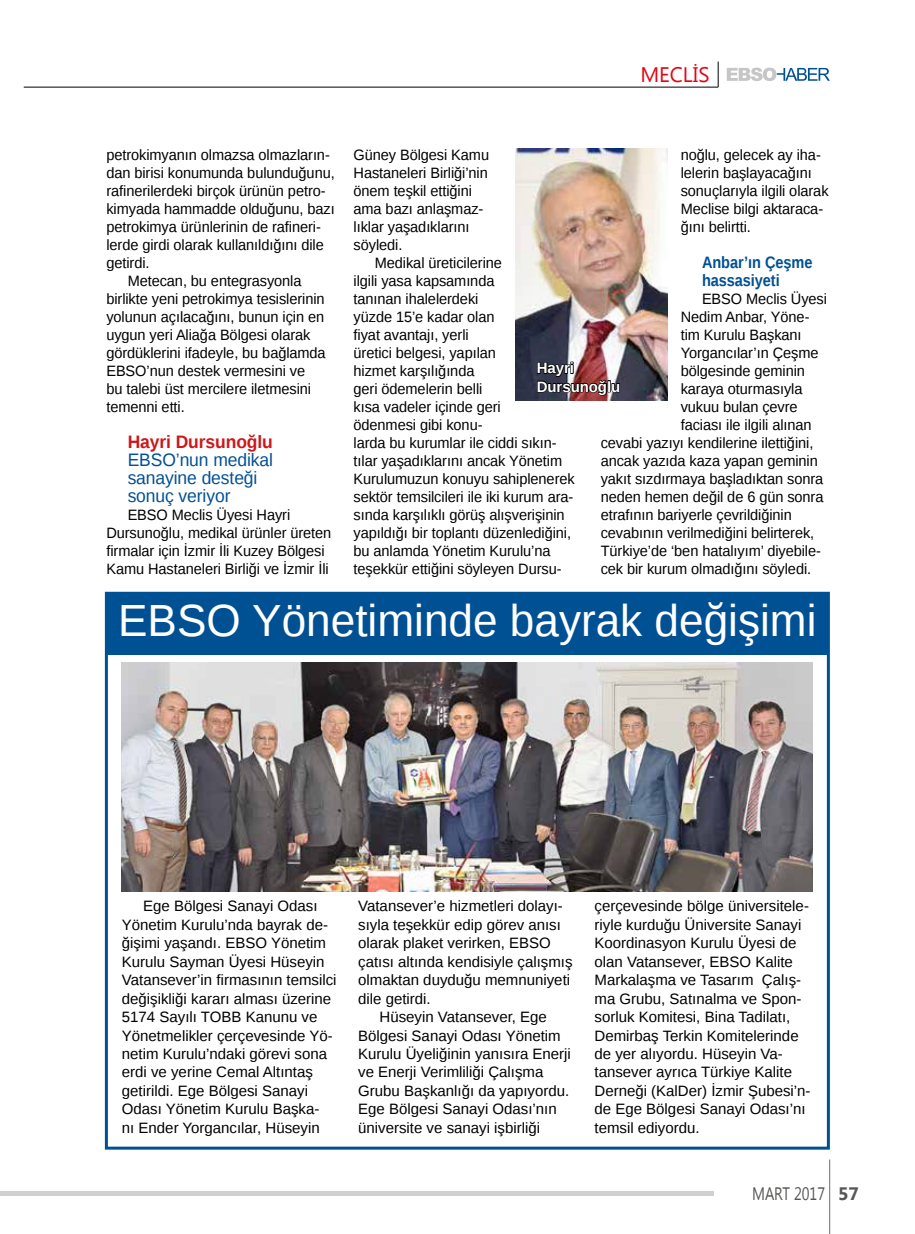
<style>
.page{position:relative;width:915px;height:1234px;background:#fff}
.page>*{position:absolute;margin:0;border:0;box-sizing:border-box;transform-origin:0 0}
.t1{font:45px "Liberation Sans";color:#fff}
.t2{font:21px "Segoe UI";color:#e30613}
.t3{font:18px/18px "Liberation Sans";letter-spacing:-.005em;color:#005094}
.t4{font:700 18px "Liberation Sans";letter-spacing:-.005em;color:#cd171a}
.t5{font:18px "Segoe UI";color:#575756;scale:.8 1}
.t6{font:700 16.5px/18px "Liberation Sans";letter-spacing:-.005em;color:#005094;scale:.88 1}
.t7{font:15px/18px "Liberation Sans";letter-spacing:-.005em;color:#000}
.t8{font:700 15px/18.5px "Liberation Sans";letter-spacing:-.005em;color:#fff}
.s1{font-weight:700}
</style>
<div class="page">
<hr style="left:829px;top:1159px;width:1px;height:74px;background:#706f6f">
<hr style="left:0;top:1191px;width:713px;height:3px;background:#d0d0d0">
<svg style="left:726px;top:68px;width:103px;height:13px"></svg>
<hr style="left:24px;top:87px;width:694px;height:1px;background:#000">
<svg style="left:717px;top:62px;width:1px;height:25px"></svg>
<img style="left:515px;top:149px;width:152px;height:251px">
<svg style="left:536px;top:361px;width:84px;height:35px;background:#5d4348"></svg>
<div style="left:106px;top:591px;width:722px;height:63px;background:#005094"></div>
<img style="left:122px;top:662px;width:690px;height:229px">
<h2 class="t2" style="left:640px;top:59px;width:71px">MECLİS</h2>
<p class="t7" style="left:106px;top:146px;width:225px">petrokimyanın olmazsa olmazların-</p>
<p class="t7" style="left:106px;top:164px;width:230px">dan birisi konumunda bulunduğunu,</p>
<p class="t7" style="left:106px;top:182px;width:221px">rafinerilerdeki birçok ürünün petro-</p>
<p class="t7" style="left:106px;top:200px;width:230px">kimyada hammadde olduğunu, bazı</p>
<p class="t7" style="left:106px;top:218px;width:216px">petrokimya ürünlerinin de rafineri-</p>
<p class="t7" style="left:106px;top:236px;width:219px">lerde girdi olarak kullanıldığını dile</p>
<p class="t7" style="left:106px;top:254px;width:45px">getirdi.</p>
<p class="t7" style="left:128px;top:272px;width:175px">Metecan, bu entegrasyonla</p>
<p class="t7" style="left:106px;top:290px;width:220px">birlikte yeni petrokimya tesislerinin</p>
<p class="t7" style="left:106px;top:308px;width:219px">yolunun açılacağını, bunun için en</p>
<p class="t7" style="left:106px;top:326px;width:205px">uygun yeri Aliağa Bölgesi olarak</p>
<p class="t7" style="left:106px;top:344px;width:221px">gördüklerini ifadeyle, bu bağlamda</p>
<p class="t7" style="left:106px;top:362px;width:200px">EBSO’nun destek vermesini ve</p>
<p class="t7" style="left:106px;top:380px;width:206px">bu talebi üst mercilere iletmesini</p>
<p class="t7" style="left:106px;top:398px;width:80px">temenni etti.</p>
<p class="t4" style="left:128px;top:429px;width:147px">Hayri Dursunoğlu</p>
<p class="t3" style="left:128px;top:451px;width:147px">EBSO’nun medikal sanayine desteği sonuç veriyor</p>
<p class="t7" style="left:106px;top:506px;width:226px;text-indent:21px">EBSO Meclis Üyesi Hayri Dursunoğlu, medikal ürünler üreten firmalar için İzmir İli Kuzey Bölgesi Kamu Hastaneleri Birliği ve İzmir İli</p>
<p class="t7" style="left:680px;top:146px;width:149px">noğlu, gelecek ay iha&shy;lelerin başlayacağını sonuçlarıyla ilgili olarak<br>Meclise bilgi aktaraca&shy;ğını belirtti.</p>
<p class="t6" style="left:701px;top:253px;width:127px">Anbar’ın Çeşme hassasiyeti</p>
<p class="t7" style="left:701px;top:290px;width:126px">EBSO Meclis Üyesi</p>
<p class="t7" style="left:680px;top:308px;width:130px">Nedim Anbar, Yöne-</p>
<p class="t7" style="left:680px;top:326px;width:122px">tim Kurulu Başkanı</p>
<p class="t7" style="left:680px;top:344px;width:139px">Yorgancılar’ın Çeşme</p>
<p class="t7" style="left:680px;top:362px;width:126px">bölgesinde geminin</p>
<p class="t7" style="left:680px;top:380px;width:123px">karaya oturmasıyla</p>
<p class="t7" style="left:680px;top:398px;width:118px">vukuu bulan çevre</p>
<p class="t7" style="left:680px;top:416px;width:132px">faciası ile ilgili alınan</p>
<p class="t7" style="left:600px;top:434px;width:214px">cevabi yazıyı kendilerine ilettiğini,</p>
<p class="t7" style="left:600px;top:452px;width:218px">ancak yazıda kaza yapan geminin</p>
<p class="t7" style="left:600px;top:470px;width:224px">yakıt sızdırmaya başladıktan sonra</p>
<p class="t7" style="left:600px;top:488px;width:224px">neden hemen değil de 6 gün sonra</p>
<p class="t7" style="left:600px;top:506px;width:192px">etrafının bariyerle çevrildiğinin</p>
<p class="t7" style="left:600px;top:524px;width:215px">cevabının verilmediğini belirterek,</p>
<p class="t7" style="left:600px;top:542px;width:222px">Türkiye’de ‘ben hatalıyım’ diyebile-</p>
<p class="t7" style="left:600px;top:560px;width:212px">cek bir kurum olmadığını söyledi.</p>
<p class="t7" style="left:353px;top:146px;width:137px">Güney Bölgesi Kamu<br>Hastaneleri Birliği’nin önem teşkil ettiğini ama bazı anlaşmaz&shy;lıklar yaşadıklarını söyledi.</p>
<p class="t7" style="left:353px;top:254px;width:223px;text-indent:21px">Medikal üreticilerine<br>ilgili yasa kapsamında<br>tanınan ihalelerdeki<br>yüzde 15’e kadar olan<br>fiyat avantajı, yerli<br>üretici belgesi, yapılan<br>hizmet karşılığında<br>geri ödemelerin belli<br>kısa vadeler içinde geri<br>ödenmesi gibi konu-<br>larda bu kurumlar ile ciddi sıkın&shy;tılar yaşadıklarını ancak Yönetim<br>Kurulumuzun konuyu sahiplenerek sektör temsilcileri ile iki kurum ara&shy;sında karşılıklı görüş alışverişinin yapıldığı bir toplantı düzenlediğini, bu anlamda Yönetim Kurulu’na teşekkür ettiğini söyleyen Dursu-</p>
<p class="t8" style="left:536px;top:358px;width:85px">Hayri<br>Dursunoğlu</p>
<h1 class="t1" style="left:118px;top:594px;width:699px">EBSO Yönetiminde bayrak değişimi</h1>
<p class="t7" style="left:122px;top:897px;width:216px;line-height:18.5px;text-indent:21px">Ege Bölgesi Sanayi Odası<br>Yönetim Kurulu’nda bayrak de&shy;ğişimi yaşandı. EBSO Yönetim<br>Kurulu Sayman Üyesi Hüseyin<br>Vatansever’in firmasının temsilci değişikliği kararı alması üzerine<br>5174 Sayılı TOBB Kanunu ve<br>Yönetmelikler çerçevesinde Yö&shy;netim Kurulu’ndaki görevi sona erdi ve yerine Cemal Altıntaş getirildi. Ege Bölgesi Sanayi<br>Odası Yönetim Kurulu Başka-<br>nı Ender Yorgancılar, Hüseyin</p>
<p class="t7" style="left:358px;top:897px;width:206px">Vatansever’e hizmetleri dolayı-</p>
<p class="t7" style="left:358px;top:916px;width:204px">sıyla teşekkür edip görev anısı</p>
<p class="t7" style="left:358px;top:934px;width:194px">olarak plaket verirken, EBSO</p>
<p class="t7" style="left:358px;top:952px;width:216px">çatısı altında kendisiyle çalışmış</p>
<p class="t7" style="left:358px;top:971px;width:213px">olmaktan duyduğu memnuniyeti</p>
<p class="t7" style="left:358px;top:989px;width:74px">dile getirdi.</p>
<p class="t7" style="left:379px;top:1008px;width:169px">Hüseyin Vatansever, Ege</p>
<p class="t7" style="left:358px;top:1026px;width:204px">Bölgesi Sanayi Odası Yönetim</p>
<p class="t7" style="left:358px;top:1045px;width:214px">Kurulu Üyeliğinin yanısıra Enerji</p>
<p class="t7" style="left:358px;top:1063px;width:187px">ve Enerji Verimliliği Çalışma</p>
<p class="t7" style="left:358px;top:1082px;width:212px">Grubu Başkanlığı da yapıyordu.</p>
<p class="t7" style="left:358px;top:1100px;width:200px">Ege Bölgesi Sanayi Odası’nın</p>
<p class="t7" style="left:358px;top:1118px;width:183px">üniversite ve sanayi işbirliği</p>
<p class="t7" style="left:594px;top:897px;width:217px;line-height:18.5px">çerçevesinde bölge üniversitele&shy;riyle kurduğu Üniversite Sanayi<br>Koordinasyon Kurulu Üyesi de olan Vatansever, EBSO Kalite<br>Markalaşma ve Tasarım Çalış&shy;ma Grubu, Satınalma ve Spon&shy;sorluk Komitesi, Bina Tadilatı,<br>Demirbaş Terkin Komitelerinde de yer alıyordu. Hüseyin Va&shy;tansever ayrıca Türkiye Kalite<br>Derneği (KalDer) İzmir Şubesi’n&shy;de Ege Bölgesi Sanayi Odası’nı temsil ediyordu.</p>
<p class="t5" style="left:751px;top:1180px;width:135px">MART 2017 <span class="s1">57</span></p>
</div>
